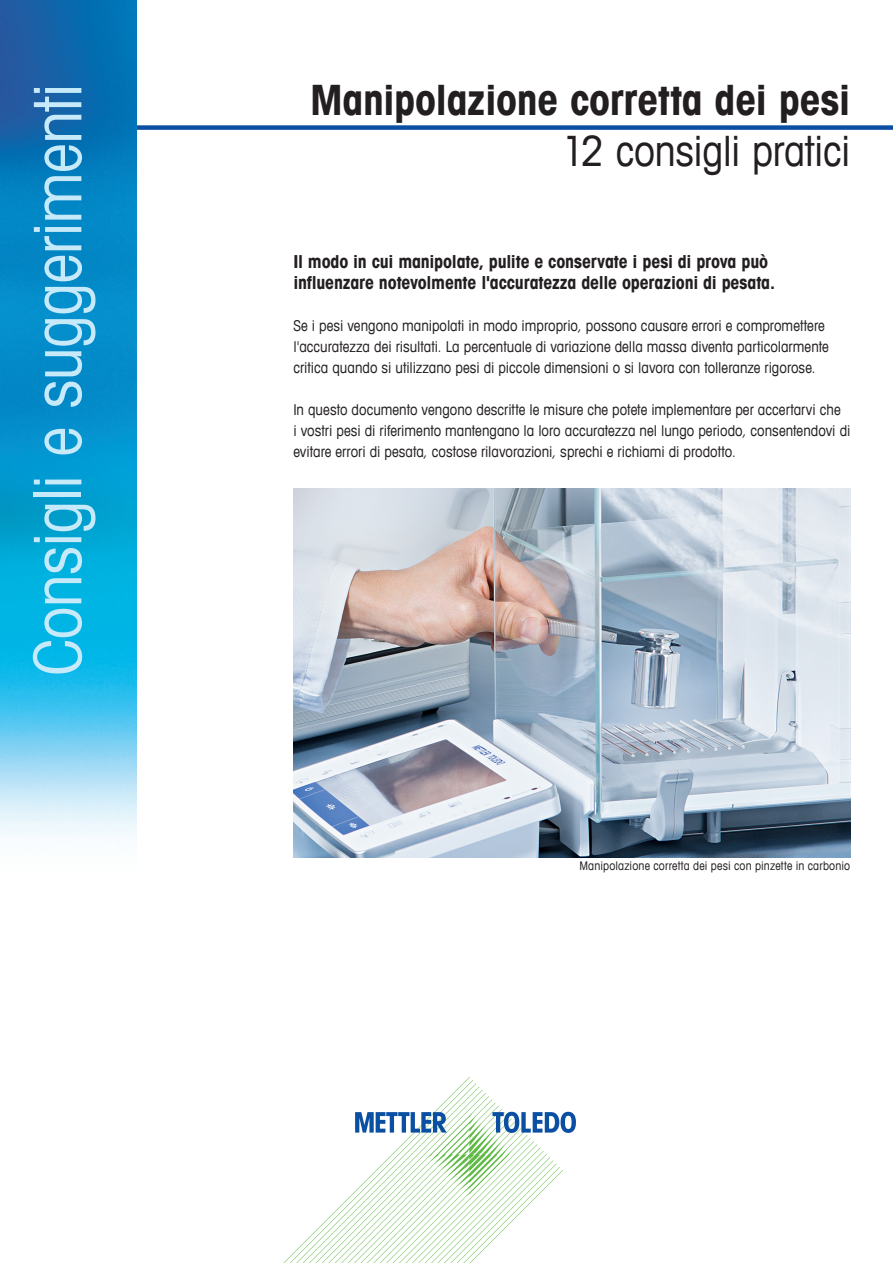
<style>
.page{position:relative;width:893px;height:1263px;background:#fff}
.page>*{position:absolute;margin:0;border:0;box-sizing:border-box;transform-origin:0 0}
.t1{font:condensed 66px "Avant Garde Com";letter-spacing:-.015em;color:#c6eafa}
._1_Title_Bold_28_34{font:700 condensed 42px "Avant Garde Com";letter-spacing:-.01em;color:#231f20}
._1_Title_Bold_28_34-2{font:condensed 42px "Avant Garde Com";letter-spacing:-.01em;color:#231f20}
._02_lead{font:700 condensed 18px/21px "Avant Garde Com";letter-spacing:-.01em;color:#231f20}
._03_running_text{font:condensed 15px/21px "Avant Garde Com";color:#231f20}
._05_captions{font:condensed 12px "Avant Garde Com";letter-spacing:.015em;color:#231f20}
</style>
<div class="page">
<svg style="left:283px;top:1077px;width:293px;height:186px"></svg>
<div style="left:136px;top:125px;width:757px;height:5px;background:#0a4fa2"></div>
<img style="left:0;top:0;width:136px;height:840px">
<img style="left:294px;top:488px;width:557px;height:369px">
<p class="t1" style="left:17px;top:675px;width:594px;rotate:-90deg">Consigli e suggerimenti</p>
<p class="_1_Title_Bold_28_34" style="left:310px;top:73px;width:542px">Manipolazione corretta dei pesi</p>
<p class="_1_Title_Bold_28_34-2" style="left:562px;top:125px;width:290px">12 consigli pratici</p>
<p class="_02_lead" style="left:293px;top:251px;width:483px">Il modo in cui manipolate, pulite e conservate i pesi di prova può influenzare notevolmente l'accuratezza delle operazioni di pesata.</p>
<p class="_03_running_text" style="left:293px;top:315px;width:537px">Se i pesi vengono manipolati in modo improprio, possono causare errori e compromettere l'accuratezza dei risultati. La percentuale di variazione della massa diventa particolarmente critica quando si utilizzano pesi di piccole dimensioni o si lavora con tolleranze rigorose.</p>
<p class="_03_running_text" style="left:293px;top:399px;width:558px">In questo documento vengono descritte le misure che potete implementare per accertarvi che<br>i vostri pesi di riferimento mantengano la loro accuratezza nel lungo periodo, consentendovi di evitare errori di pesata, costose rilavorazioni, sprechi e richiami di prodotto.</p>
<p class="_05_captions" style="left:579px;top:858px;width:272px">Manipolazione corretta dei pesi con pinzette in carbonio</p>
</div>
